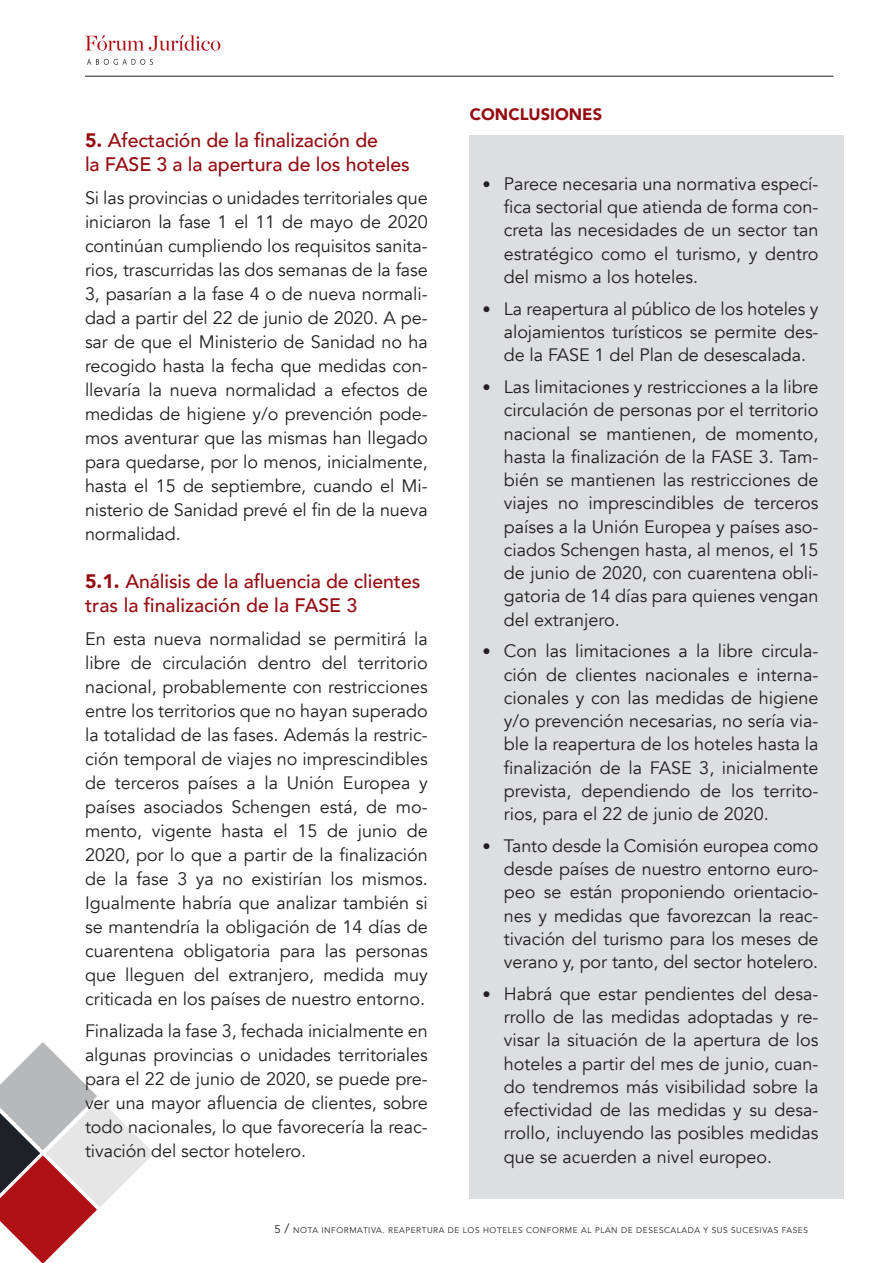
<style>
.page{position:relative;width:893px;height:1263px;background:#fff}
.page>*{position:absolute;margin:0;border:0;box-sizing:border-box;transform-origin:0 0}
.t1{font:500 19.5px/24px "Avenir";letter-spacing:-.005em;color:#940c12}
.List_Paragraph{font:18px/23.2px "Avenir";color:#231f20;text-align:justify}
.t2{font:900 16.5px "Avenir";color:#940c12}
.t3{font:8.25px "Avenir";letter-spacing:.07em;color:#231f20}
.s1{font-weight:900}
.s2{font-size:16.5px}
.s3{font-size:11.25px}
.s4{font-size:13.5px}
</style>
<div class="page">
<svg style="left:87px;top:59px;width:66px;height:6px"></svg>
<svg style="left:85px;top:35px;width:135px;height:16px"></svg>
<hr style="left:85px;top:76px;width:748px;height:1px;background:#231f20">
<svg style="left:0;top:1042px;width:154px;height:221px"></svg>
<div style="left:470px;top:135px;width:374px;height:1064px;background:#dddee0"></div>
<p class="t1" style="left:85px;top:128px;width:326px"><span class="s1">5.</span> Afectación de la finalización de<br>la FASE 3 a la apertura de los hoteles</p>
<p class="List_Paragraph" style="left:85px;top:186px;width:344px;line-height:24px">Si las provincias o unidades territoriales que iniciaron la fase 1 el 11 de mayo de 2020 continúan cumpliendo los requisitos sanita&shy;rios, trascurridas las dos semanas de la fase 3, pasarían a la fase 4 o de nueva normali&shy;dad a partir del 22 de junio de 2020. A pe&shy;sar de que el Ministerio de Sanidad no ha recogido hasta la fecha que medidas con&shy;llevaría la nueva normalidad a efectos de medidas de higiene y/o prevención pode&shy;mos aventurar que las mismas han llegado para quedarse, por lo menos, inicialmente, hasta el 15 de septiembre, cuando el Mi&shy;nisterio de Sanidad prevé el fin de la nueva normalidad.</p>
<p class="t1" style="left:85px;top:568px;width:337px"><span class="s1">5.1.</span> Análisis de la afluencia de clientes tras la finalización de la FASE 3</p>
<p class="List_Paragraph" style="left:85px;top:627px;width:344px;line-height:24px">En esta nueva normalidad se permitirá la libre de circulación dentro del territorio nacional, probablemente con restricciones entre los territorios que no hayan superado la totalidad de las fases. Además la restric&shy;ción temporal de viajes no imprescindibles de terceros países a la Unión Europea y países asociados Schengen está, de mo&shy;mento, vigente hasta el 15 de junio de 2020, por lo que a partir de la finalización de la fase 3 ya no existirían los mismos.<br>Igualmente habría que analizar también si se mantendría la obligación de 14 días de cuarentena obligatoria para las personas que lleguen del extranjero, medida muy criticada en los países de nuestro entorno.</p>
<p class="List_Paragraph" style="left:85px;top:1019px;width:344px;line-height:24px">Finalizada la fase 3, fechada inicialmente en algunas provincias o unidades territoriales para el 22 de junio de 2020, se puede pre&shy;ver una mayor afluencia de clientes, sobre todo nacionales, lo que favorecería la reac&shy;tivación del sector hotelero.</p>
<p class="t2" style="left:470px;top:100px;width:134px">CONCLUSIONES</p>
<p class="List_Paragraph" style="left:504px;top:172px;width:316px;text-indent:-21px"><span class="s2">•</span> Parece necesaria una normativa especí&shy;fica sectorial que atienda de forma con&shy;creta las necesidades de un sector tan estratégico como el turismo, y dentro del mismo a los hoteles.</p>
<p class="List_Paragraph" style="left:504px;top:297px;width:316px;text-indent:-21px"><span class="s2">•</span> La reapertura al público de los hoteles y alojamientos turísticos se permite des&shy;de la FASE 1 del Plan de desescalada.</p>
<p class="List_Paragraph" style="left:504px;top:375px;width:316px;text-indent:-21px"><span class="s2">•</span> Las limitaciones y restricciones a la libre circulación de personas por el territorio nacional se mantienen, de momento, hasta la finalización de la FASE 3. Tam&shy;bién se mantienen las restricciones de viajes no imprescindibles de terceros países a la Unión Europea y países aso&shy;ciados Schengen hasta, al menos, el 15 de junio de 2020, con cuarentena obli&shy;gatoria de 14 días para quienes vengan del extranjero.</p>
<p class="List_Paragraph" style="left:504px;top:640px;width:316px;text-indent:-21px"><span class="s2">•</span> Con las limitaciones a la libre circula&shy;ción de clientes nacionales e interna&shy;cionales y con las medidas de higiene y/o prevención necesarias, no sería via&shy;ble la reapertura de los hoteles hasta la finalización de la FASE 3, inicialmente prevista, dependiendo de los territo&shy;rios, para el 22 de junio de 2020.</p>
<p class="List_Paragraph" style="left:504px;top:834px;width:316px;text-indent:-21px"><span class="s2">•</span> Tanto desde la Comisión europea como desde países de nuestro entorno euro&shy;peo se están proponiendo orientacio&shy;nes y medidas que favorezcan la reac&shy;tivación del turismo para los meses de verano y, por tanto, del sector hotelero.</p>
<p class="List_Paragraph" style="left:504px;top:982px;width:316px;text-indent:-21px"><span class="s2">•</span> Habrá que estar pendientes del desa&shy;rrollo de las medidas adoptadas y re&shy;visar la situación de la apertura de los hoteles a partir del mes de junio, cuan&shy;do tendremos más visibilidad sobre la efectividad de las medidas y su desa&shy;rrollo, incluyendo las posibles medidas que se acuerden a nivel europeo.</p>
<p class="t3" style="left:274px;top:1225px;width:535px"><span class="s3">5</span> <span class="s4">/</span> NOTA INFORMATIVA. REAPERTURA DE LOS HOTELES CONFORME AL PLAN DE DESESCALADA Y SUS SUCESIVAS FASES</p>
</div>
